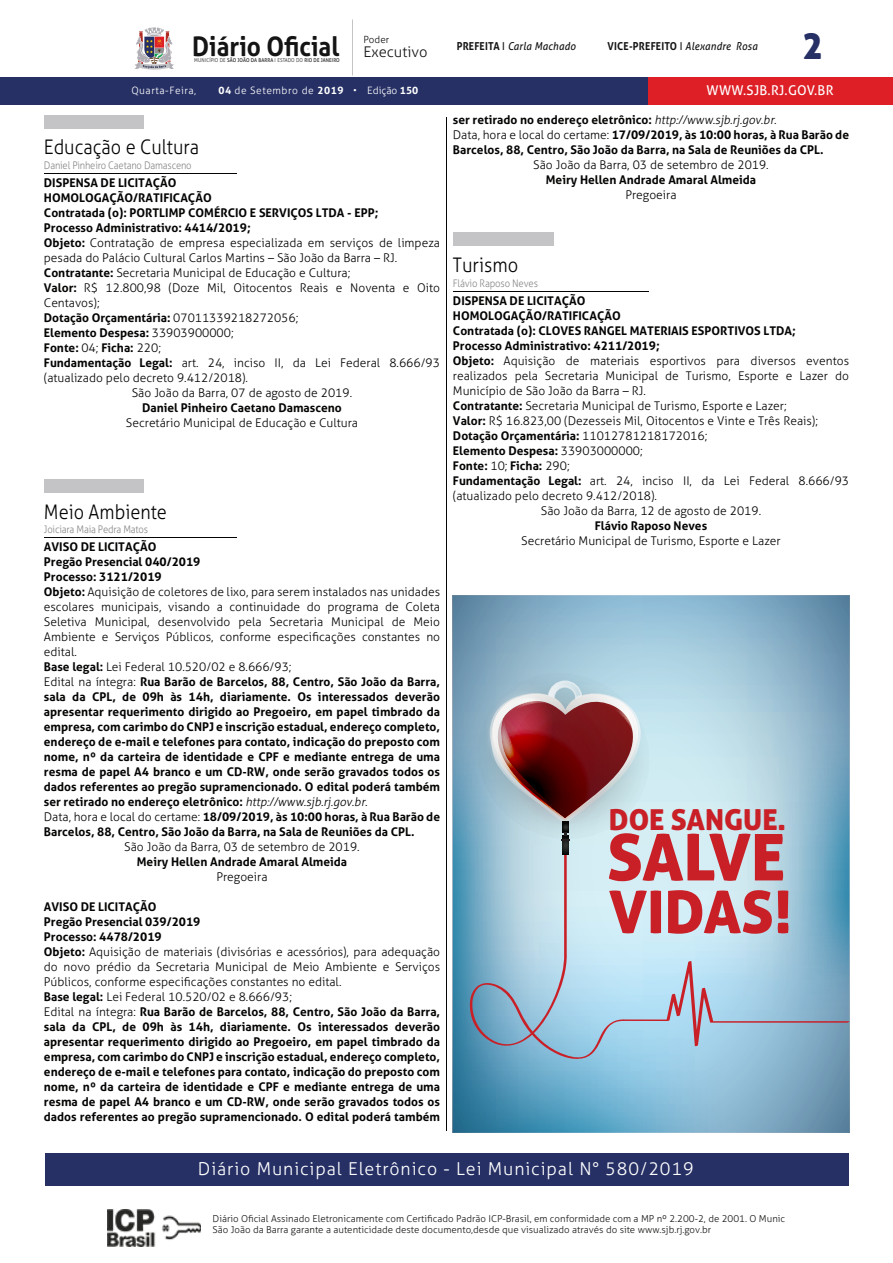
<style>
.page{position:relative;width:893px;height:1263px;background:#fff}
.page>*{position:absolute;margin:0;border:0;box-sizing:border-box;transform-origin:0 0}
.t1{font:64.65px "Aller Display";letter-spacing:-.01em;color:#c92027}
.t2{font:58.65px "Aller Display";color:#c92027}
.t3{font:39.3px "Aller Display";color:#263065;scale:.91 1}
.t4{font:28.95px "Aller Display";color:#c92027}
.t5{font:700 27px "Aller";color:#151414;scale:.9 1}
.t6{font:300 20.1px "Aller";color:#040503;scale:.9 1}
.t7{font:300 20.1px "Aller";color:#040503;scale:.91 1}
.t8{font:300 17.85px "Aller";letter-spacing:.05em;color:#fff}
.t9{font:300 14.7px "Aller";color:#151414}
.t10{font:13.5px "Aller";letter-spacing:.02em;color:#fff}
.t11{font:700 12px/15px "Aller";color:#040503}
.t12{font:300 12px "Aller";color:#040503}
.t13{font:700 10.95px "Aller";letter-spacing:.02em;color:#151414;scale:.91 1}
.t14{font:italic 10.95px "Aller";letter-spacing:.02em;color:#151414;scale:.91 1}
.t15{font:300 10.5px "Aller";letter-spacing:-.02em;color:#88888b;scale:.9 1}
.t16{font:300 10.5px "Aller";letter-spacing:-.02em;color:#88888b;scale:.91 1}
.t17{font:300 10.2px "Aller";letter-spacing:.05em;color:#fff}
.t18{font:300 9.9px "Aller";color:#151414}
.t19{font:300 9.6px/11.6px "Aller";color:#1a1a18}
.t20{font:5.25px "Aller";letter-spacing:.02em;color:#151414;scale:.9 1}
.s1{font-weight:300}
.s2{font-weight:700}
.s3{font-weight:300;font-style:italic}
.s4{font-weight:700;font-style:normal}
.s5{font-style:normal}
.s6{font-weight:400}
.s7{font-weight:400;font-style:italic}
</style>
<div class="page">
<hr style="left:44px;top:537px;width:193px;height:1px;background:#040503">
<div style="left:44px;top:479px;width:99px;height:14px;background:#c4c3c5"></div>
<hr style="left:44px;top:173px;width:193px;height:1px;background:#040503">
<div style="left:44px;top:115px;width:99px;height:14px;background:#c4c3c5"></div>
<hr style="left:453px;top:291px;width:195px;height:1px;background:#040503">
<div style="left:453px;top:232px;width:101px;height:14px;background:#c4c3c5"></div>
<hr style="left:446px;top:117px;width:1px;height:1013px;background:#040503">
<img style="left:108px;top:1209px;width:93px;height:37px">
<div style="left:45px;top:1153px;width:803px;height:33px;background:#263065"></div>
<div style="left:0;top:78px;width:648px;height:27px;background:#263065"></div>
<div style="left:648px;top:78px;width:245px;height:27px;background:#de1f26"></div>
<svg style="left:134px;top:27px;width:40px;height:43px"></svg>
<svg style="left:453px;top:595px;width:396px;height:538px;background:#8cb8ce"></svg>
<svg style="left:469px;top:848px;width:381px;height:214px;background:#a9cbde"></svg>
<svg style="left:563px;top:840px;width:5px;height:14px"></svg>
<svg style="left:477px;top:672px;width:173px;height:168px;background:#9e8890"></svg>
<h3 class="t5" style="left:192px;top:29px;width:165px">Diário Oficial</h3>
<p class="t20" style="left:194px;top:57px;width:163px"><span class="s1">MUNICÍPIO DE</span> SÃO JOÃO DA BARRA <span class="s1">I ESTADO DO</span> RIO DE JANEIRO</p>
<p class="t18" style="left:363px;top:33px;width:27px">Poder</p>
<p class="t9" style="left:363px;top:43px;width:66px">Executivo</p>
<p class="t17" style="left:131px;top:85px;width:67px">Quarta-Feira,</p>
<p class="t17" style="left:218px;top:85px;width:201px"><span class="s2">04</span> de Setembro de <span class="s2">2019</span> • Edição <span class="s2">150</span></p>
<h3 class="t6" style="left:44px;top:135px;width:174px">Educação e Cultura</h3>
<p class="t15" style="left:44px;top:159px;width:166px">Daniel Pinheiro Caetano Damasceno</p>
<p class="t11" style="left:44px;top:176px;width:134px">DISPENSA DE LICITAÇÃO</p>
<p class="t11" style="left:44px;top:191px;width:169px">HOMOLOGAÇÃO/RATIFICAÇÃO</p>
<p class="t11" style="left:44px;top:206px;width:336px">Contratada (o): PORTLIMP COMÉRCIO E SERVIÇOS LTDA - EPP;</p>
<p class="t11" style="left:44px;top:221px;width:208px">Processo Administrativo: 4414/2019;</p>
<p class="t12" style="left:44px;top:236px;width:398px"><span class="s2">Objeto:</span> Contratação de empresa especializada em serviços de limpeza</p>
<p class="t12" style="left:44px;top:251px;width:355px">pesada do Palácio Cultural Carlos Martins – São João da Barra – RJ.</p>
<p class="t12" style="left:44px;top:266px;width:308px"><span class="s2">Contratante:</span> Secretaria Municipal de Educação e Cultura;</p>
<p class="t12" style="left:44px;top:281px;width:398px"><span class="s2">Valor:</span> R$ 12.800,98 (Doze Mil, Oitocentos Reais e Noventa e Oito</p>
<p class="t12" style="left:44px;top:296px;width:57px">Centavos);</p>
<p class="t11" style="left:44px;top:311px;width:256px">Dotação Orçamentária: <span class="s1">07011339218272056;</span></p>
<p class="t11" style="left:44px;top:326px;width:191px">Elemento Despesa: <span class="s1">33903900000;</span></p>
<p class="t11" style="left:44px;top:341px;width:119px">Fonte: <span class="s1">04;</span> Ficha: <span class="s1">220;</span></p>
<p class="t12" style="left:44px;top:356px;width:398px"><span class="s2">Fundamentação Legal:</span> art. 24, inciso II, da Lei Federal 8.666/93</p>
<p class="t12" style="left:44px;top:371px;width:206px">(atualizado pelo decreto 9.412/2018).</p>
<p class="t12" style="left:132px;top:386px;width:222px">São João da Barra, 07 de agosto de 2019.</p>
<p class="t11" style="left:142px;top:401px;width:201px">Daniel Pinheiro Caetano Damasceno</p>
<p class="t12" style="left:126px;top:416px;width:234px">Secretário Municipal de Educação e Cultura</p>
<h3 class="t6" style="left:44px;top:499px;width:138px">Meio Ambiente</h3>
<p class="t15" style="left:44px;top:523px;width:117px">Joiciara Maia Pedra Matos</p>
<p class="t11" style="left:44px;top:539px;width:398px">AVISO DE LICITAÇÃO<br>Pregão Presencial 040/2019<br>Processo: 3121/2019<br>Objeto: <span class="s1">Aquisição de coletores de lixo, para serem instalados nas unidades escolares municipais, visando a continuidade do programa de Coleta Seletiva Municipal, desenvolvido pela Secretaria Municipal de Meio Ambiente e Serviços Públicos, conforme especificações constantes no edital.<br></span>Base legal: <span class="s1">Lei Federal 10.520/02 e 8.666/93;<br>Edital na íntegra:</span> Rua Barão de Barcelos, 88, Centro, São João da Barra, sala da CPL, de 09h às 14h, diariamente. Os interessados deverão apresentar requerimento dirigido ao Pregoeiro, em papel timbrado da empresa, com carimbo do CNPJ e inscrição estadual, endereço completo, endereço de e-mail e telefones para contato, indicação do preposto com nome, nº da carteira de identidade e CPF e mediante entrega de uma resma de papel A4 branco e um CD-RW, onde serão gravados todos os dados referentes ao pregão supramencionado. O edital poderá também ser retirado no endereço eletrônico: <span class="s3">http://www.sjb.rj.gov.br.<br></span><span class="s1">Data, hora e local do certame:</span> 18/09/2019, às 10:00 horas, à Rua Barão de Barcelos, 88, Centro, São João da Barra, na Sala de Reuniões da CPL.</p>
<p class="t12" style="left:124px;top:840px;width:237px">São João da Barra, 03 de setembro de 2019.</p>
<p class="t11" style="left:137px;top:854px;width:212px">Meiry Hellen Andrade Amaral Almeida</p>
<p class="t12" style="left:216px;top:870px;width:53px">Pregoeira</p>
<p class="t11" style="left:44px;top:899px;width:398px">AVISO DE LICITAÇÃO<br>Pregão Presencial 039/2019<br>Processo: 4478/2019<br>Objeto: <span class="s1">Aquisição de materiais (divisórias e acessórios), para adequação do novo prédio da Secretaria Municipal de Meio Ambiente e Serviços Públicos, conforme especificações constantes no edital.<br></span>Base legal: <span class="s1">Lei Federal 10.520/02 e 8.666/93;<br>Edital na íntegra:</span> Rua Barão de Barcelos, 88, Centro, São João da Barra, sala da CPL, de 09h às 14h, diariamente. Os interessados deverão apresentar requerimento dirigido ao Pregoeiro, em papel timbrado da empresa, com carimbo do CNPJ e inscrição estadual, endereço completo, endereço de e-mail e telefones para contato, indicação do preposto com nome, nº da carteira de identidade e CPF e mediante entrega de uma resma de papel A4 branco e um CD-RW, onde serão gravados todos os dados referentes ao pregão supramencionado. O edital poderá também</p>
<p class="t14" style="left:457px;top:39px;width:132px"><span class="s4">PREFEITA</span> <span class="s5">I</span> Carla Machado</p>
<p class="t13" style="left:608px;top:39px;width:166px">VICE-PREFEITO <span class="s6">I</span> <span class="s7">Alexandre Rosa</span></p>
<h3 class="t3" style="left:803px;top:20px;width:22px">2</h3>
<p class="t10" style="left:707px;top:82px;width:128px">WWW.SJB.RJ.GOV.BR</p>
<p class="t11" style="left:453px;top:112px;width:398px">ser retirado no endereço eletrônico: <span class="s3">http://www.sjb.rj.gov.br.<br></span><span class="s1">Data, hora e local do certame:</span> 17/09/2019, às 10:00 horas, à Rua Barão de<br>Barcelos, 88, Centro, São João da Barra, na Sala de Reuniões da CPL.</p>
<p class="t12" style="left:533px;top:157px;width:237px">São João da Barra, 03 de setembro de 2019.</p>
<p class="t11" style="left:546px;top:172px;width:212px">Meiry Hellen Andrade Amaral Almeida</p>
<p class="t12" style="left:625px;top:187px;width:53px">Pregoeira</p>
<h3 class="t7" style="left:453px;top:253px;width:73px">Turismo</h3>
<p class="t16" style="left:453px;top:277px;width:95px">Flávio Raposo Neves</p>
<p class="t11" style="left:453px;top:293px;width:134px">DISPENSA DE LICITAÇÃO</p>
<p class="t11" style="left:453px;top:308px;width:169px">HOMOLOGAÇÃO/RATIFICAÇÃO</p>
<p class="t11" style="left:453px;top:323px;width:345px">Contratada (o): CLOVES RANGEL MATERIAIS ESPORTIVOS LTDA;</p>
<p class="t11" style="left:453px;top:338px;width:208px">Processo Administrativo: 4211/2019;</p>
<p class="t12" style="left:453px;top:353px;width:398px"><span class="s2">Objeto:</span> Aquisição de materiais esportivos para diversos eventos</p>
<p class="t12" style="left:453px;top:368px;width:398px">realizados pela Secretaria Municipal de Turismo, Esporte e Lazer do</p>
<p class="t12" style="left:453px;top:383px;width:194px">Município de São João da Barra – RJ.</p>
<p class="t12" style="left:453px;top:398px;width:335px"><span class="s2">Contratante:</span> Secretaria Municipal de Turismo, Esporte e Lazer;</p>
<p class="t12" style="left:453px;top:413px;width:367px"><span class="s2">Valor:</span> R$ 16.823,00 (Dezesseis Mil, Oitocentos e Vinte e Três Reais);</p>
<p class="t11" style="left:453px;top:428px;width:256px">Dotação Orçamentária: <span class="s1">11012781218172016;</span></p>
<p class="t11" style="left:453px;top:443px;width:191px">Elemento Despesa: <span class="s1">33903000000;</span></p>
<p class="t11" style="left:453px;top:458px;width:118px">Fonte: <span class="s1">10;</span> Ficha: <span class="s1">290;</span></p>
<p class="t12" style="left:453px;top:473px;width:398px"><span class="s2">Fundamentação Legal:</span> art. 24, inciso II, da Lei Federal 8.666/93</p>
<p class="t12" style="left:453px;top:488px;width:206px">(atualizado pelo decreto 9.412/2018).</p>
<p class="t12" style="left:541px;top:503px;width:222px">São João da Barra, 12 de agosto de 2019.</p>
<p class="t11" style="left:595px;top:518px;width:114px">Flávio Raposo Neves</p>
<p class="t12" style="left:521px;top:533px;width:261px">Secretário Municipal de Turismo, Esporte e Lazer</p>
<h3 class="t4" style="left:609px;top:801px;width:179px">DOE SANGUE.</h3>
<h1 class="t1" style="left:607px;top:816px;width:180px">SALVE</h1>
<h2 class="t2" style="left:609px;top:875px;width:185px">VIDAS!</h2>
<h3 class="t8" style="left:198px;top:1158px;width:497px">Diário Municipal Eletrônico - Lei Municipal N° 580/2019</h3>
<p class="t19" style="left:213px;top:1212px;width:574px">Diário Oficial Assinado Eletronicamente com Certificado Padrão ICP-Brasil, em conformidade com a MP nº 2.200-2, de 2001. O Munic<br>São João da Barra garante a autenticidade deste documento,desde que visualizado através do site www.sjb.rj.gov.br</p>
</div>
